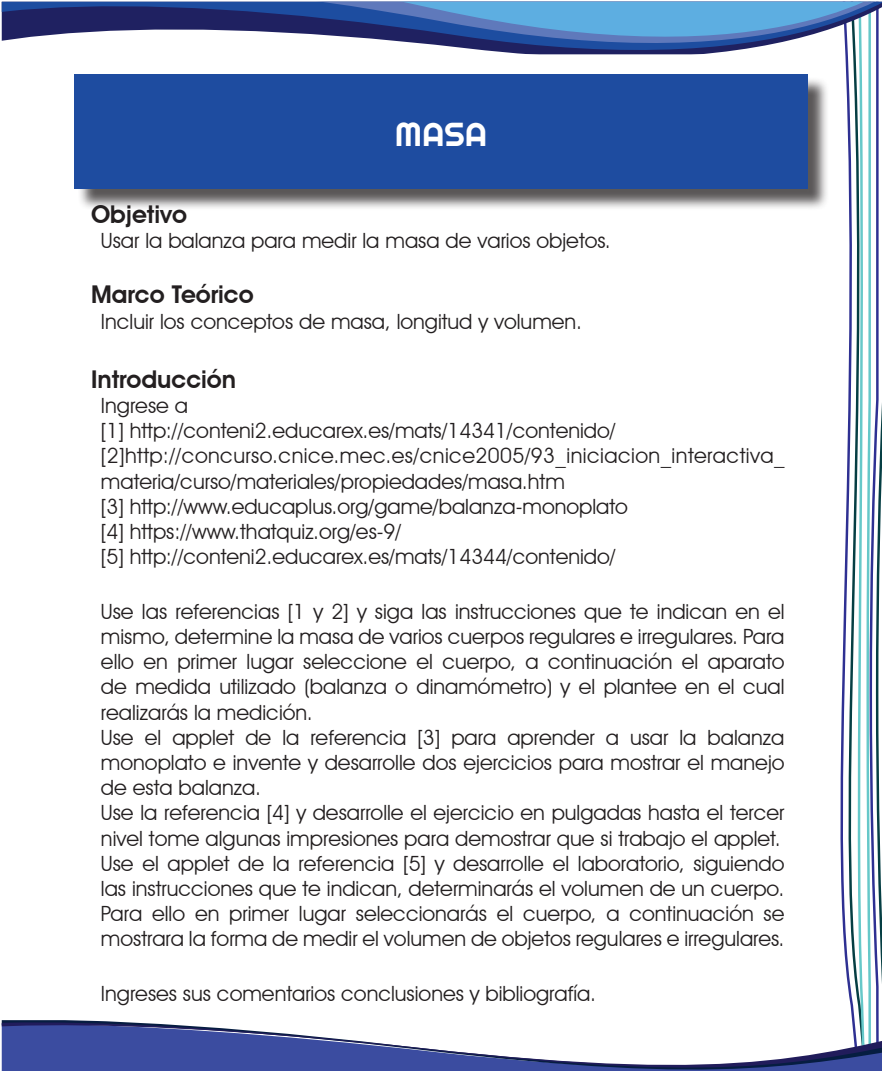
<style>
.page{position:relative;width:882px;height:1071px;background:#fff}
.page>*{position:absolute;margin:0;border:0;box-sizing:border-box;transform-origin:0 0}
.t1{font:33.25px "Righteous";color:#fff}
.t2{font:600 24.5px "Avant Garde IT Cby BT";color:#231f20}
.t3{font:21px/25.2px "Avant Garde IT Cby BT";color:#231f20}
</style>
<div class="page">
<svg style="left:880px;top:403px;width:2px;height:581px"></svg>
<svg style="left:840px;top:120px;width:40px;height:876px"></svg>
<svg style="left:853px;top:120px;width:19px;height:876px"></svg>
<svg style="left:846px;top:90px;width:33px;height:30px"></svg>
<svg style="left:2px;top:2px;width:880px;height:84px"></svg>
<svg style="left:2px;top:1006px;width:880px;height:65px"></svg>
<div style="left:77px;top:77px;width:752px;height:134px;background:#231f20;opacity:.75"></div>
<div style="left:74px;top:74px;width:734px;height:115px;background:#1e4ca0"></div>
<h1 class="t1" style="left:395px;top:113px;width:94px">MASA</h1>
<p class="t2" style="left:91px;top:200px;width:97px">Objetivo</p>
<p class="t3" style="left:101px;top:228px;width:511px">Usar la balanza para medir la masa de varios objetos.</p>
<p class="t2" style="left:91px;top:280px;width:164px">Marco Teórico</p>
<p class="t3" style="left:101px;top:308px;width:482px">Incluir los conceptos de masa, longitud y volumen.</p>
<p class="t2" style="left:91px;top:364px;width:147px">Introducción</p>
<p class="t3" style="left:101px;top:393px;width:685px">Ingrese a<br>[1] http://conteni2.educarex.es/mats/14341/contenido/ [2]http://concurso.cnice.mec.es/cnice2005/93_iniciacion_interactiva_ materia/curso/materiales/propiedades/masa.htm<br>[3] http://www.educaplus.org/game/balanza-monoplato<br>[4] https://www.thatquiz.org/es-9/<br>[5] http://conteni2.educarex.es/mats/14344/contenido/</p>
<p class="t3" style="left:101px;top:599px;width:685px">Use las referencias [1 y 2] y siga las instrucciones que te indican en el mismo, determine la masa de varios cuerpos regulares e irregulares. Para ello en primer lugar seleccione el cuerpo, a continuación el aparato de medida utilizado (balanza o dinamómetro) y el plantee en el cual realizarás la medición.<br>Use el applet de la referencia [3] para aprender a usar la balanza monoplato e invente y desarrolle dos ejercicios para mostrar el manejo de esta balanza.<br>Use la referencia [4] y desarrolle el ejercicio en pulgadas hasta el tercer nivel tome algunas impresiones para demostrar que si trabajo el applet.<br>Use el applet de la referencia [5] y desarrolle el laboratorio, siguiendo las instrucciones que te indican, determinarás el volumen de un cuerpo.<br>Para ello en primer lugar seleccionarás el cuerpo, a continuación se mostrara la forma de medir el volumen de objetos regulares e irregulares.</p>
<p class="t3" style="left:101px;top:981px;width:497px">Ingreses sus comentarios conclusiones y bibliografía.</p>
</div>
